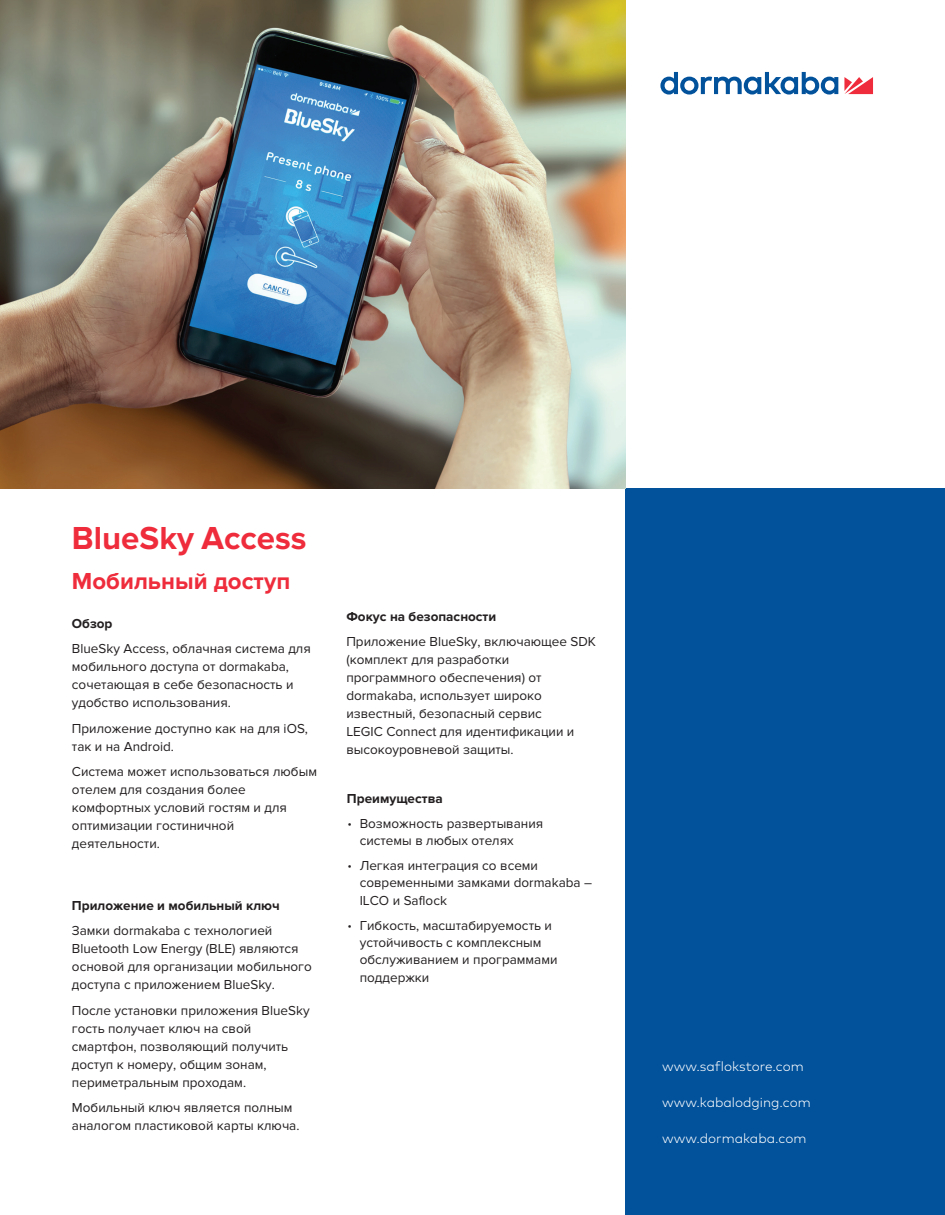
<style>
.page{position:relative;width:945px;height:1215px;background:#fff}
.page>*{position:absolute;margin:0;border:0;box-sizing:border-box;transform-origin:0 0}
.t1{font:700 33px "Proxima Nova";color:#ee2c3b}
.t2{font:700 24px "Proxima Nova";color:#ee2c3b}
.t3{font:13.5px/18px "Proxima Nova";color:#231f20}
.t4{font:700 13.5px "Proxima Nova";color:#231f20}
.t5{font:300 13.5px "Mark Pro";color:#fff}
.s1{font-family:"Mark Pro";font-weight:300}
</style>
<div class="page">
<div style="left:626px;top:489px;width:319px;height:726px;background:#01519b"></div>
<svg style="left:844px;top:77px;width:29px;height:17px"></svg>
<svg style="left:660px;top:72px;width:178px;height:23px"></svg>
<img style="left:0;top:0;width:626px;height:489px">
<h1 class="t1" style="left:72px;top:519px;width:236px">BlueSky Access</h1>
<h2 class="t2" style="left:72px;top:567px;width:220px">Мобильный доступ</h2>
<p class="t4" style="left:72px;top:616px;width:42px">Обзор</p>
<p class="t3" style="left:72px;top:640px;width:240px">BlueSky Access, облачная система для мобильного доступа от dormakaba, сочетающая в себе безопасность и удобство использования.</p>
<p class="t3" style="left:72px;top:720px;width:238px">Приложение доступно как на для iOS, так и на Android.</p>
<p class="t3" style="left:72px;top:763px;width:247px">Система может использоваться любым отелем для создания более комфортных условий гостям и для оптимизации гостиничной деятельности.</p>
<p class="t4" style="left:72px;top:898px;width:209px">Приложение и мобильный ключ</p>
<p class="t3" style="left:72px;top:922px;width:241px">Замки dormakaba с технологией Bluetooth Low Energy (BLE) являются основой для организации мобильного доступа с приложением BlueSky.</p>
<p class="t3" style="left:72px;top:1002px;width:239px">После установки приложения BlueSky гость получает ключ на свой смартфон, позволяющий получить доступ к номеру, общим зонам, периметральным проходам.</p>
<p class="t3" style="left:72px;top:1099px;width:229px">Мобильный ключ является полным аналогом пластиковой карты ключа.</p>
<p class="t4" style="left:346px;top:609px;width:151px">Фокус на безопасности</p>
<p class="t3" style="left:346px;top:633px;width:251px">Приложение BlueSky, включающее SDK (комплект для разработки программного обеспечения) от dormakaba, использует широко известный, безопасный сервис<br>LEGIC Connect для идентификации и высокоуровневой защиты.</p>
<p class="t4" style="left:347px;top:791px;width:97px">Преимущества</p>
<p class="t3" style="left:360px;top:815px;width:185px;line-height:17.4px;text-indent:-13px"><span class="s1">•</span> Возможность развертывания системы в любых отелях</p>
<p class="t3" style="left:360px;top:857px;width:234px;line-height:17.4px;text-indent:-13px"><span class="s1">•</span> Легкая интеграция со всеми современными замками dormakaba –<br>ILCO и Saflock</p>
<p class="t3" style="left:360px;top:917px;width:199px;line-height:17.4px;text-indent:-13px"><span class="s1">•</span> Гибкость, масштабируемость и устойчивость с комплексным обслуживанием и программами поддержки</p>
<p class="t5" style="left:662px;top:1056px;width:143px">www.saflokstore.com</p>
<p class="t5" style="left:662px;top:1092px;width:150px">www.kabalodging.com</p>
<p class="t5" style="left:662px;top:1128px;width:146px">www.dormakaba.com</p>
</div>
